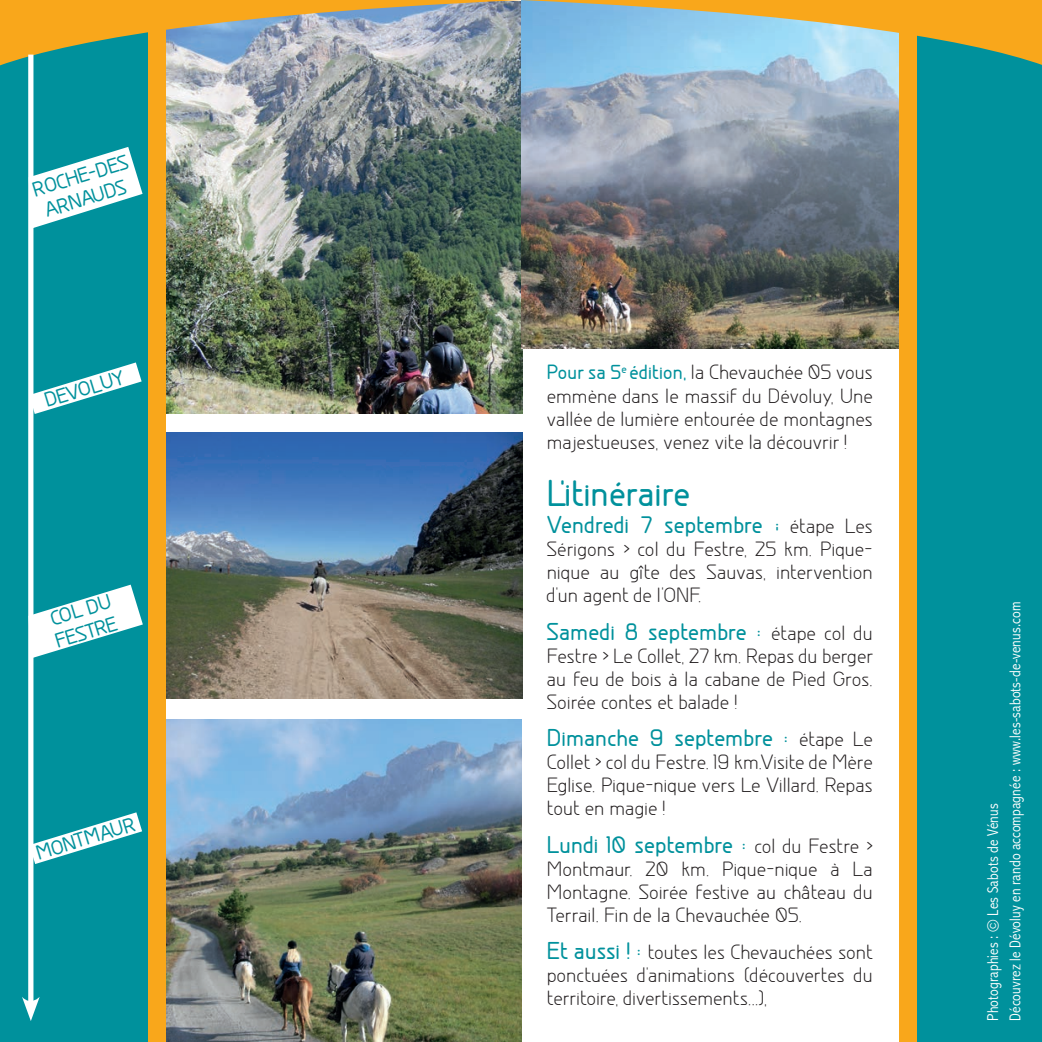
<style>
.page{position:relative;width:1042px;height:1042px;background:#fff}
.page>*{position:absolute;margin:0;border:0;box-sizing:border-box;transform-origin:0 0}
.descriptif{font:700 35px "Greyscale Basic";letter-spacing:.005em;color:#00919c}
.descriptif-2{font:700 22.75px "Greyscale Basic";letter-spacing:.01em;color:#00919c}
.descriptif-3{font:19.25px/23.1px "Greyscale Basic";letter-spacing:.005em;color:#231f20;text-align:justify}
.Nom{font:700 19.25px/23.1px "Greyscale Basic";color:#00919c}
.t1{font:300 condensed 15.75px "Abadi";letter-spacing:.01em;color:#fff}
.s1{font-weight:700;color:#00919c}
.s2{font-weight:400;font-size:19.25px;color:#231f20}
.s3{font-weight:700;font-size:22.75px;color:#00919c}
</style>
<div class="page">
<img style="left:167px;top:75px;width:355px;height:338px">
<div style="left:916px;top:0;width:126px;height:1042px;background:#00919c"></div>
<img style="left:521px;top:75px;width:378px;height:273px">
<div style="left:0;top:0;width:149px;height:1042px;background:#00919c"></div>
<img style="left:167px;top:432px;width:355px;height:267px">
<svg style="left:0;top:0;width:1042px;height:75px;background:#a7b298"></svg>
<img style="left:166px;top:719px;width:356px;height:323px">
<div style="left:28px;top:55px;width:5px;height:951px;background:#fff"></div>
<svg style="left:22px;top:997px;width:18px;height:24px"></svg>
<svg style="left:33px;top:147px;width:110px;height:82px"></svg>
<svg style="left:33px;top:812px;width:109px;height:52px"></svg>
<svg style="left:33px;top:362px;width:109px;height:52px"></svg>
<svg style="left:28px;top:584px;width:115px;height:74px"></svg>
<div style="left:149px;top:0;width:17px;height:1042px;background:#f9a71b"></div>
<div style="left:899px;top:0;width:17px;height:1042px;background:#f9a71b"></div>
<p class="Nom" style="left:30px;top:178px;width:100px;rotate:-17deg">ROCHE-DES<br>ARNAUDS</p>
<p class="Nom" style="left:42px;top:389px;width:84px;rotate:-17deg">DEVOLUY</p>
<p class="Nom" style="left:45px;top:608px;width:66px;rotate:-17deg">COL DU<br>FESTRE</p>
<p class="Nom" style="left:33px;top:841px;width:104px;rotate:-17deg">MONTMAUR</p>
<p class="descriptif-3" style="left:547px;top:360px;width:327px"><span class="s1">Pour sa 5</span><sup>e</sup> <span class="s1">édition,</span> la Chevauchée 05 vous emmène dans le massif du Dévoluy, Une vallée de lumière entourée de montagnes majestueuses, venez vite la découvrir !</p>
<p class="descriptif" style="left:547px;top:471px;width:145px">L'itinéraire</p>
<p class="descriptif-2" style="left:547px;top:511px;width:327px">Vendredi 7 septembre ; <span class="s2">étape Les</span></p>
<p class="descriptif-3" style="left:547px;top:537px;width:327px">Sérigons &gt; col du Festre, 25 km. Pique&shy;nique au gîte des Sauvas, intervention d'un agent de l'ONF.</p>
<p class="descriptif-2" style="left:547px;top:617px;width:327px">Samedi 8 septembre : <span class="s2">étape col du</span></p>
<p class="descriptif-3" style="left:547px;top:643px;width:327px">Festre &gt; Le Collet, 27 km. Repas du berger au feu de bois à la cabane de Pied Gros.<br>Soirée contes et balade !</p>
<p class="descriptif-2" style="left:547px;top:724px;width:327px">Dimanche 9 septembre : <span class="s2">étape Le</span></p>
<p class="descriptif-3" style="left:547px;top:750px;width:327px">Collet &gt; col du Festre. 19 km.Visite de Mère Eglise. Pique-nique vers Le Villard. Repas tout en magie !</p>
<p class="descriptif-2" style="left:547px;top:830px;width:327px">Lundi 10 septembre : <span class="s2">col du Festre &gt;</span></p>
<p class="descriptif-3" style="left:547px;top:856px;width:327px">Montmaur. 20 km. Pique-nique à La Montagne. Soirée festive au château du Terrail. Fin de la Chevauchée 05.</p>
<p class="descriptif-3" style="left:547px;top:940px;width:327px"><span class="s3">Et aussi ! :</span> toutes les Chevauchées sont ponctuées d'animations (découvertes du territoire, divertissements...),</p>
<p class="t1" style="left:1006px;top:1021px;width:420px;rotate:-90deg">Découvrez le Dévoluy en rando accompagnée : www.les-sabots-de-venus.com</p>
<p class="t1" style="left:984px;top:1021px;width:219px;rotate:-90deg">Photographies : © Les Sabots de Vénus</p>
</div>
